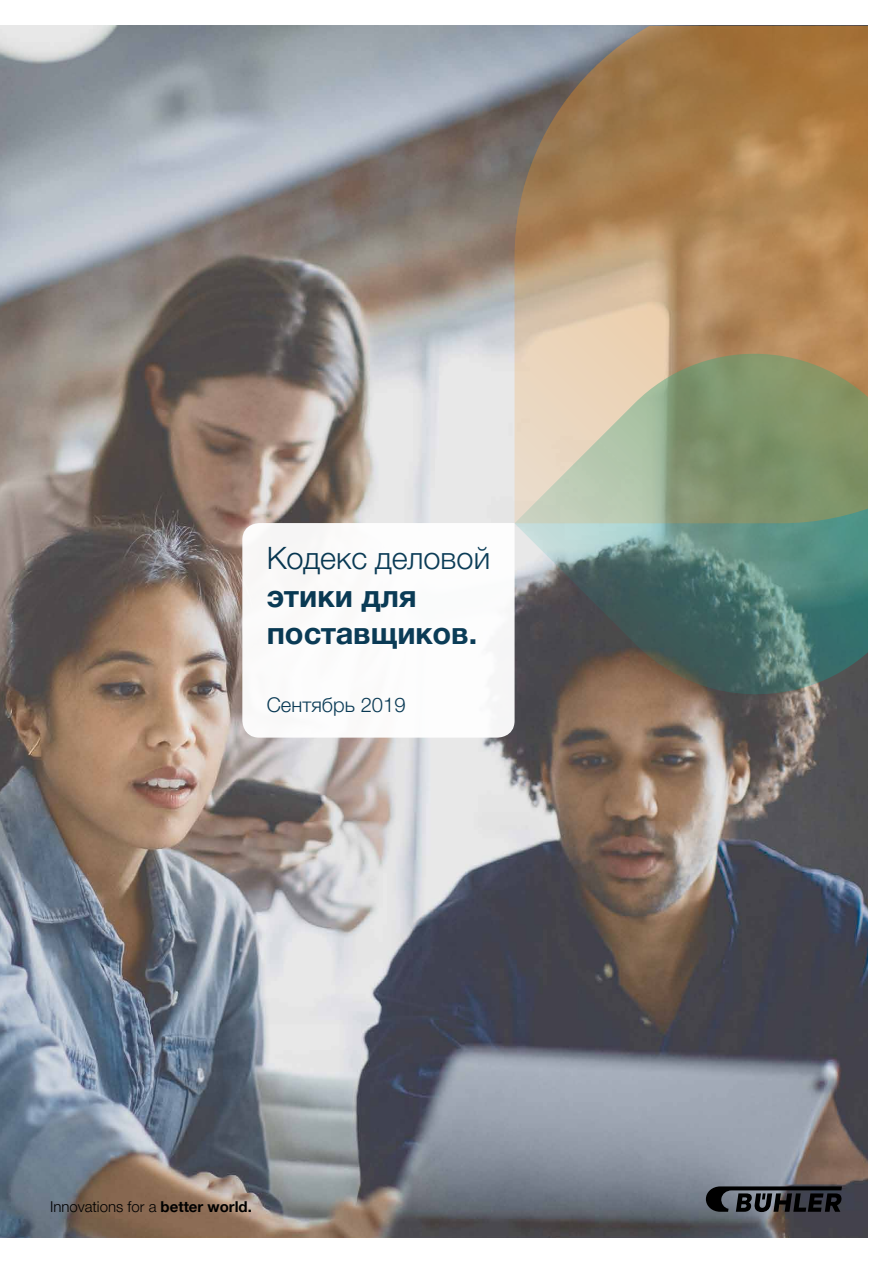
<style>
.page{position:relative;width:893px;height:1263px;background:#fff}
.page>*{position:absolute;margin:0;border:0;box-sizing:border-box;transform-origin:0 0}
.t1{font:700 30.75px/37.5px "Helvetica Neue LTW1 G";color:#003450}
.t2{font:300 30.75px "Helvetica Neue LTW1 G";color:#003450}
.t3{font:300 20.25px "Helvetica Neue LTW1 G";color:#003450}
.t4{font:300 15px "Helvetica Neue LTW1 G";color:#000}
.s1{font-weight:700}
</style>
<div class="page">
<img style="left:0;top:26px;width:867px;height:1211px">
<svg style="left:242px;top:523px;width:273px;height:215px"></svg>
<svg style="left:706px;top:1186px;width:136px;height:26px;background:#2c2e33"></svg>
<svg style="left:514px;top:523px;width:353px;height:174px;background:#5d7772"></svg>
<svg style="left:514px;top:26px;width:353px;height:497px;background:#ab956d"></svg>
<h1 class="t2" style="left:267px;top:540px;width:225px">Кодекс деловой</h1>
<h1 class="t1" style="left:267px;top:577px;width:212px">этики для поставщиков.</h1>
<h2 class="t3" style="left:267px;top:692px;width:140px">Cентябрь 2019</h2>
<p class="t4" style="left:50px;top:1197px;width:203px">Innovations for a <span class="s1">better world.</span></p>
</div>
